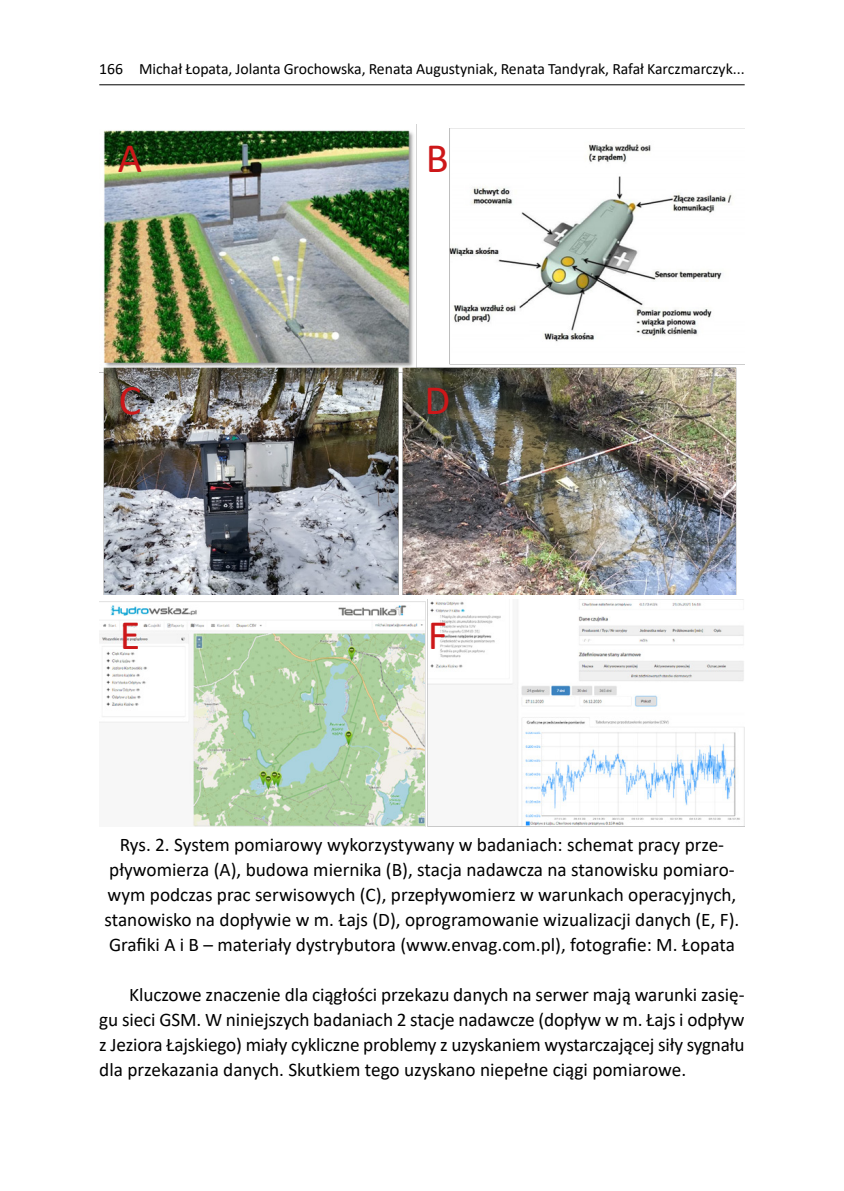
<style>
.page{position:relative;width:844px;height:1191px;background:#fff}
.page>*{position:absolute;margin:0;border:0;box-sizing:border-box;transform-origin:0 0}
.t1{font:42px "Calibri";color:#cd1719}
.t2{font:19.25px/25px "Calibri";color:#000;text-align:center}
.t3{font:15.75px "Calibri";letter-spacing:-.005em;color:#000}
</style>
<div class="page">
<hr style="left:99px;top:84px;width:645px;height:1px;background:#000">
<img style="left:99px;top:124px;width:645px;height:470px">
<img style="left:99px;top:600px;width:645px;height:226px">
<p class="t3" style="left:99px;top:58px;width:646px">166 Michał Łopata, Jolanta Grochowska, Renata Augustyniak, Renata Tandyrak, Rafał Karczmarczyk...</p>
<h1 class="t1" style="left:118px;top:128px;width:26px">A</h1>
<h1 class="t1" style="left:426px;top:128px;width:24px">B</h1>
<h1 class="t1" style="left:119px;top:371px;width:24px">C</h1>
<h1 class="t1" style="left:424px;top:371px;width:27px">D</h1>
<h1 class="t1" style="left:120px;top:605px;width:22px">E</h1>
<h1 class="t1" style="left:427px;top:605px;width:21px">F</h1>
<p class="t2" style="left:104px;top:831px;width:636px">Rys. 2. System pomiarowy wykorzystywany w badaniach: schemat pracy prze&shy;pływomierza (A), budowa miernika (B), stacja nadawcza na stanowisku pomiaro&shy;wym podczas prac serwisowych (C), przepływomierz w warunkach operacyjnych, stanowisko na dopływie w m. Łajs (D), oprogramowanie wizualizacji danych (E, F).<br>Grafiki A i B – materiały dystrybutora (www.envag.com.pl), fotografie: M. Łopata</p>
<p class="t2" style="left:99px;top:981px;width:646px;text-align:justify;text-indent:30px">Kluczowe znaczenie dla ciągłości przekazu danych na serwer mają warunki zasię&shy;gu sieci GSM. W niniejszych badaniach 2 stacje nadawcze (dopływ w m. Łajs i odpływ z Jeziora Łajskiego) miały cykliczne problemy z uzyskaniem wystarczającej siły sygnału dla przekazania danych. Skutkiem tego uzyskano niepełne ciągi pomiarowe.</p>
</div>
